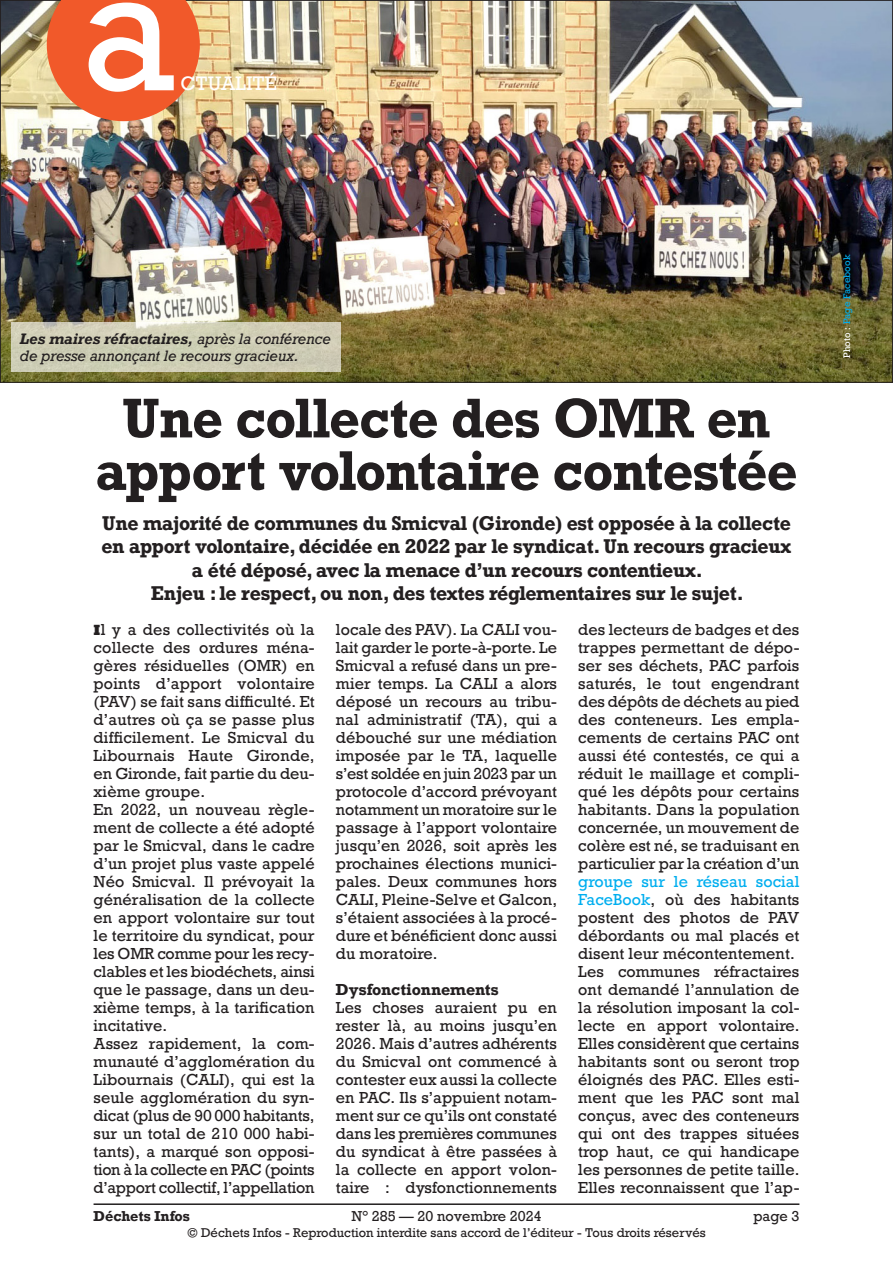
<style>
.page{position:relative;width:893px;height:1263px;background:#fff}
.page>*{position:absolute;margin:0;border:0;box-sizing:border-box;transform-origin:0 0}
.t1{font:166.5px "Rockwell";color:#fff}
.Titre_32{font:700 52.5px/52.5px "Rockwell";letter-spacing:-.02em;color:#231f20;text-align:center;scale:.96 1}
.Titre_32-2{font:700 18.75px/23.2px "Rockwell";letter-spacing:-.02em;color:#231f20;text-align:center}
.t2{font:18.3px "Rockwell";color:#fff}
.Texte_courant{font:15px/18px "Rockwell";letter-spacing:.005em;color:#231f20;text-align:justify}
.Texte_courant-2{font:700 15px "Rockwell";letter-spacing:-.01em;color:#231f20}
.t3{font:italic 14.25px/17.2px "Rockwell";letter-spacing:-.005em;color:#231f20}
.t4{font:13.5px "Rockwell";color:#231f20}
.t5{font:700 13.5px "Rockwell";color:#231f20}
.t6{font:12px "Rockwell";color:#231f20}
.Crédit_photo{font:9px "Rockwell";letter-spacing:.015em;color:#00aeef}
.s1{font-weight:700}
.s2{font-family:"Rockwell Std";font-weight:800}
.s3{color:#00aeef}
.s4{color:#fff}
</style>
<div class="page">
<hr style="left:94px;top:1203px;width:705px;height:2px;background:#231f20">
<img style="left:2px;top:2px;width:889px;height:379px">
<div style="left:12px;top:322px;width:329px;height:50px;background:#cfceb6"></div>
<svg style="left:47px;top:0;width:153px;height:121px;background:#ed6a3c"></svg>
<p class="t1" style="left:80px;top:-73px;width:98px">a</p>
<p class="t2" style="left:180px;top:72px;width:98px">CTUALITÉ</p>
<p class="t3" style="left:20px;top:330px;width:313px"><span class="s1">Les maires réfractaires,</span> après la conférence de presse annonçant le recours gracieux.</p>
<p class="Titre_32" style="left:96px;top:391px;width:732px">Une collecte des OMR en apport volontaire contestée</p>
<p class="Titre_32-2" style="left:102px;top:511px;width:691px">Une majorité de communes du Smicval (Gironde) est opposée à la collecte en apport volontaire, décidée en 2022 par le syndicat. Un recours gracieux a été déposé, avec la menace d’un recours contentieux.<br>Enjeu : le respect, ou non, des textes réglementaires sur le sujet.</p>
<p class="Texte_courant" style="left:94px;top:621px;width:223px"><span class="s2">I</span>l y a des collectivités où la collecte des ordures ména&shy;gères résiduelles (OMR) en points d’apport volontaire (PAV) se fait sans difficulté. Et d’autres où ça se passe plus difficilement. Le Smicval du Libournais Haute Gironde, en Gironde, fait partie du deu&shy;xième groupe.</p>
<p class="Texte_courant" style="left:94px;top:801px;width:223px">En 2022, un nouveau règle&shy;ment de collecte a été adopté par le Smicval, dans le cadre d’un projet plus vaste appelé Néo Smicval. Il prévoyait la généralisation de la collecte en apport volontaire sur tout le territoire du syndicat, pour les OMR comme pour les recy&shy;clables et les biodéchets, ainsi que le passage, dans un deu&shy;xième temps, à la tarification incitative.</p>
<p class="Texte_courant" style="left:94px;top:1035px;width:223px">Assez rapidement, la com&shy;munauté d’agglomération du Libournais (CALI), qui est la seule agglomération du syn&shy;dicat (plus de 90 000 habitants, sur un total de 210 000 habi&shy;tants), a marqué son opposi&shy;tion à la collecte en PAC (points d’apport collectif, l’appellation</p>
<p class="Texte_courant" style="left:336px;top:621px;width:223px">locale des PAV). La CALI vou&shy;lait garder le porte-à-porte. Le Smicval a refusé dans un pre&shy;mier temps. La CALI a alors déposé un recours au tribu&shy;nal administratif (TA), qui a débouché sur une médiation imposée par le TA, laquelle s’est soldée en juin 2023 par un protocole d’accord prévoyant notamment un moratoire sur le passage à l’apport volontaire jusqu’en 2026, soit après les prochaines élections munici&shy;pales. Deux communes hors CALI, Pleine-Selve et Galcon, s’étaient associées à la procé&shy;dure et bénéficient donc aussi du moratoire.</p>
<p class="Texte_courant-2" style="left:336px;top:980px;width:164px">Dysfonctionnements</p>
<p class="Texte_courant" style="left:336px;top:999px;width:223px">Les choses auraient pu en rester là, au moins jusqu’en 2026. Mais d’autres adhérents du Smicval ont commencé à contester eux aussi la collecte en PAC. Ils s’appuient notam&shy;ment sur ce qu’ils ont constaté dans les premières communes du syndicat à être passées à la collecte en apport volon&shy;taire : dysfonctionnements</p>
<p class="Texte_courant" style="left:578px;top:621px;width:223px">des lecteurs de badges et des trappes permettant de dépo&shy;ser ses déchets, PAC parfois saturés, le tout engendrant des dépôts de déchets au pied des conteneurs. Les empla&shy;cements de certains PAC ont aussi été contestés, ce qui a réduit le maillage et compli&shy;qué les dépôts pour certains habitants. Dans la population concernée, un mouvement de colère est né, se traduisant en particulier par la création d’un <span class="s3">groupe sur le réseau social FaceBook</span>, où des habitants postent des photos de PAV débordants ou mal placés et disent leur mécontentement.</p>
<p class="Texte_courant" style="left:578px;top:963px;width:223px">Les communes réfractaires ont demandé l’annulation de la résolution imposant la col&shy;lecte en apport volontaire.<br>Elles considèrent que certains habitants sont ou seront trop éloignés des PAC. Elles esti&shy;ment que les PAC sont mal conçus, avec des conteneurs qui ont des trappes situées trop haut, ce qui handicape les personnes de petite taille.<br>Elles reconnaissent que l’ap-</p>
<p class="t5" style="left:94px;top:1207px;width:98px">Déchets Infos</p>
<p class="t4" style="left:351px;top:1207px;width:192px">N° 285 — 20 novembre 2024</p>
<p class="t4" style="left:753px;top:1207px;width:48px">page 3</p>
<p class="t6" style="left:187px;top:1225px;width:520px">© Déchets Infos - Reproduction interdite sans accord de l’éditeur - Tous droits réservés</p>
<p class="Crédit_photo" style="left:841px;top:358px;width:105px;rotate:-90deg"><span class="s4">Photo :</span> Page Facebook</p>
</div>
